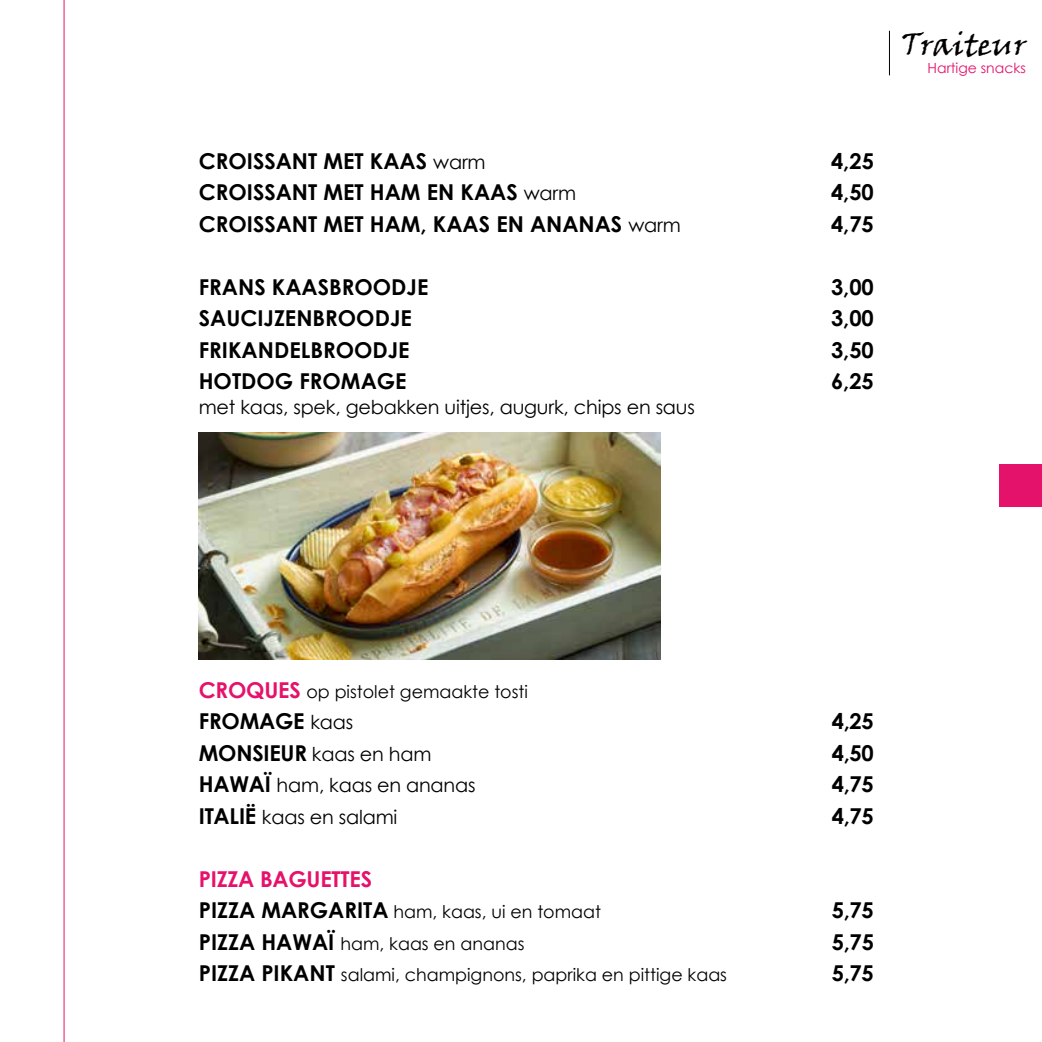
<style>
.page{position:relative;width:1042px;height:1042px;background:#fff}
.page>*{position:absolute;margin:0;border:0;box-sizing:border-box;transform-origin:0 0}
.t1{font:31.68px "Viner Hand ITC";color:#000}
.t2{font:700 21.88px "Century Gothic";color:#000}
.t3{font:700 21.88px "Century Gothic";letter-spacing:-.01em;color:#e5126b}
.t4{font:19.25px "Century Gothic";letter-spacing:-.01em;color:#000}
.t5{font:17.5px "Century Gothic";color:#000}
.t6{font:14px "Century Gothic";color:#e5126b}
.s1{font-weight:400;font-size:19.25px}
.s2{font-weight:700;font-size:21.88px;color:#e5126b}
.s3{font-weight:700;font-size:21.88px}
</style>
<div class="page">
<hr style="left:889px;top:31px;width:1px;height:44px;background:#000">
<svg style="left:63px;top:0;width:1px;height:1042px"></svg>
<div style="left:1000px;top:464px;width:42px;height:43px;background:#e5126b"></div>
<img style="left:198px;top:432px;width:463px;height:227px">
<h1 class="t1" style="left:901px;top:25px;width:126px">Traiteur</h1>
<p class="t6" style="left:927px;top:58px;width:100px">Hartige snacks</p>
<p class="t2" style="left:199px;top:144px;width:288px">CROISSANT MET KAAS <span class="s1">warm</span></p>
<p class="t2" style="left:831px;top:144px;width:44px">4,25</p>
<p class="t2" style="left:199px;top:176px;width:379px">CROISSANT MET HAM EN KAAS <span class="s1">warm</span></p>
<p class="t2" style="left:831px;top:176px;width:44px">4,50</p>
<p class="t2" style="left:199px;top:207px;width:483px">CROISSANT MET HAM, KAAS EN ANANAS <span class="s1">warm</span></p>
<p class="t2" style="left:831px;top:207px;width:44px">4,75</p>
<p class="t2" style="left:199px;top:270px;width:231px">FRANS KAASBROODJE</p>
<p class="t2" style="left:831px;top:270px;width:44px">3,00</p>
<p class="t2" style="left:199px;top:302px;width:215px">SAUCIJZENBROODJE</p>
<p class="t2" style="left:831px;top:302px;width:44px">3,00</p>
<p class="t2" style="left:199px;top:333px;width:212px">FRIKANDELBROODJE</p>
<p class="t2" style="left:831px;top:333px;width:44px">3,50</p>
<p class="t2" style="left:199px;top:365px;width:209px">HOTDOG FROMAGE</p>
<p class="t2" style="left:831px;top:365px;width:44px">6,25</p>
<p class="t4" style="left:199px;top:393px;width:498px">met kaas, spek, gebakken uitjes, augurk, chips en saus</p>
<p class="t5" style="left:199px;top:679px;width:331px"><span class="s2">CROQUES</span> op pistolet gemaakte tosti</p>
<p class="t2" style="left:199px;top:704px;width:156px">FROMAGE <span class="s1">kaas</span></p>
<p class="t2" style="left:831px;top:704px;width:44px">4,25</p>
<p class="t4" style="left:199px;top:740px;width:234px"><span class="s3">MONSIEUR</span> kaas en ham</p>
<p class="t2" style="left:831px;top:736px;width:44px">4,50</p>
<p class="t4" style="left:199px;top:771px;width:278px"><span class="s3">HAWAÏ</span> ham, kaas en ananas</p>
<p class="t2" style="left:831px;top:767px;width:44px">4,75</p>
<p class="t4" style="left:199px;top:803px;width:200px"><span class="s3">ITALIË</span> kaas en salami</p>
<p class="t2" style="left:831px;top:799px;width:44px">4,75</p>
<p class="t3" style="left:199px;top:862px;width:175px">PIZZA BAGUETTES</p>
<p class="t5" style="left:199px;top:899px;width:404px"><span class="s3">PIZZA MARGARITA</span> ham, kaas, ui en tomaat</p>
<p class="t2" style="left:831px;top:893px;width:44px">5,75</p>
<p class="t5" style="left:199px;top:931px;width:327px"><span class="s3">PIZZA HAWAÏ</span> ham, kaas en ananas</p>
<p class="t2" style="left:831px;top:925px;width:44px">5,75</p>
<p class="t5" style="left:199px;top:962px;width:530px"><span class="s3">PIZZA PIKANT</span> salami, champignons, paprika en pittige kaas</p>
<p class="t2" style="left:831px;top:956px;width:44px">5,75</p>
</div>
